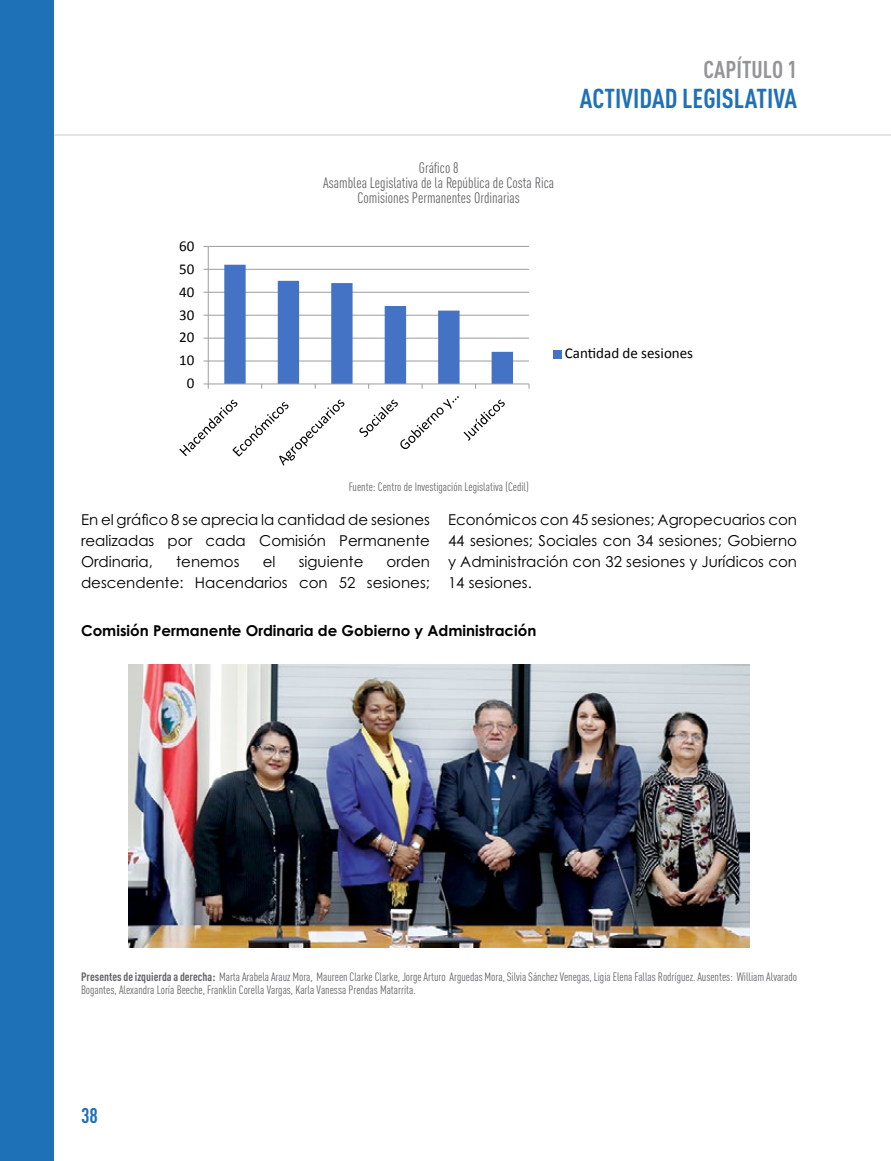
<style>
.page{position:relative;width:891px;height:1161px;background:#fff}
.page>*{position:absolute;margin:0;border:0;box-sizing:border-box;transform-origin:0 0}
.t1{font:700 27px "FFDIN Pro Cond";color:#1f71b7}
.t2{font:700 24px "FFDIN Pro Cond";color:#939598}
.t3{font:700 21px "FFDIN Pro Cond";color:#1f71b7}
.t4{font:15px/21px "Century Gothic Std";color:#000;text-align:justify}
.t5{font:15px/15px "FFDIN Pro Cond";color:#636466;text-align:center}
.t6{font:700 15px "Century Gothic Std";color:#000}
.t7{font:15px "Calibri";color:#000}
.t8{font:12px/13.5px "FFDIN Pro Cond";color:#636466}
.s1{font-weight:700}
</style>
<div class="page">
<hr style="left:0;top:135px;width:891px;height:1px;background:#939598">
<div style="left:0;top:0;width:54px;height:1161px;background:#1f71b7"></div>
<hr style="left:208px;top:361px;width:321px;height:1px;background:#9b9d9f">
<hr style="left:208px;top:338px;width:321px;height:1px;background:#9b9d9f">
<hr style="left:208px;top:315px;width:321px;height:1px;background:#9b9d9f">
<hr style="left:208px;top:292px;width:321px;height:1px;background:#9b9d9f">
<hr style="left:208px;top:269px;width:321px;height:1px;background:#9b9d9f">
<hr style="left:208px;top:246px;width:321px;height:1px;background:#9b9d9f">
<hr style="left:208px;top:246px;width:1px;height:138px;background:#9b9d9f">
<hr style="left:208px;top:384px;width:321px;height:1px;background:#9b9d9f">
<svg style="left:203px;top:384px;width:6px;height:5px"></svg>
<svg style="left:224px;top:265px;width:289px;height:124px"></svg>
<svg style="left:179px;top:400px;width:165px;height:66px"></svg>
<svg style="left:359px;top:396px;width:146px;height:53px"></svg>
<div style="left:553px;top:350px;width:8px;height:8px;background:#4472c4"></div>
<img style="left:128px;top:664px;width:621px;height:284px">
<p class="t7" style="left:179px;top:236px;width:17px">60</p>
<p class="t7" style="left:179px;top:259px;width:17px">50</p>
<p class="t7" style="left:179px;top:282px;width:17px">40</p>
<p class="t7" style="left:179px;top:305px;width:17px">30</p>
<p class="t7" style="left:179px;top:328px;width:17px">20</p>
<p class="t7" style="left:179px;top:351px;width:17px">10</p>
<p class="t7" style="left:187px;top:374px;width:9px">0</p>
<p class="t5" style="left:323px;top:160px;width:233px">Gráfico 8<br>Asamblea Legislativa de la República de Costa Rica<br>Comisiones Permanentes Ordinarias</p>
<h2 class="t2" style="left:704px;top:51px;width:95px">CAPÍTULO 1</h2>
<h1 class="t1" style="left:580px;top:78px;width:219px">ACTIVIDAD LEGISLATIVA</h1>
<p class="t7" style="left:565px;top:344px;width:130px">Cantidad de sesiones</p>
<p class="t8" style="left:349px;top:480px;width:182px">Fuente: Centro de Investigación Legislativa (Cedil)</p>
<p class="t4" style="left:448px;top:508px;width:351px">Económicos con 45 sesiones; Agropecuarios con 44 sesiones; Sociales con 34 sesiones; Gobierno y Administración con 32 sesiones y Jurídicos con 14 sesiones.</p>
<p class="t6" style="left:81px;top:621px;width:457px">Comisión Permanente Ordinaria de Gobierno y Administración</p>
<p class="t4" style="left:81px;top:508px;width:351px">En el gráfico 8 se aprecia la cantidad de sesiones realizadas por cada Comisión Permanente Ordinaria,</p>
<p class="t4" style="left:176px;top:550px;width:65px">tenemos</p>
<p class="t4" style="left:263px;top:550px;width:14px">el</p>
<p class="t4" style="left:299px;top:550px;width:66px">siguiente</p>
<p class="t4" style="left:81px;top:550px;width:351px;text-align:right">orden<br>descendente: Hacendarios con 52 sesiones;</p>
<p class="t8" style="left:81px;top:969px;width:718px"><span class="s1">Presentes de izquierda a derecha:</span> Marta Arabela Arauz Mora, Maureen Clarke Clarke, Jorge Arturo Arguedas Mora, Silvia Sánchez Venegas, Ligia Elena Fallas Rodríguez. Ausentes: William Alvarado<br>Bogantes, Alexandra Loría Beeche, Franklin Corella Vargas, Karla Vanessa Prendas Matarrita.</p>
<h3 class="t3" style="left:81px;top:1100px;width:18px">38</h3>
</div>
